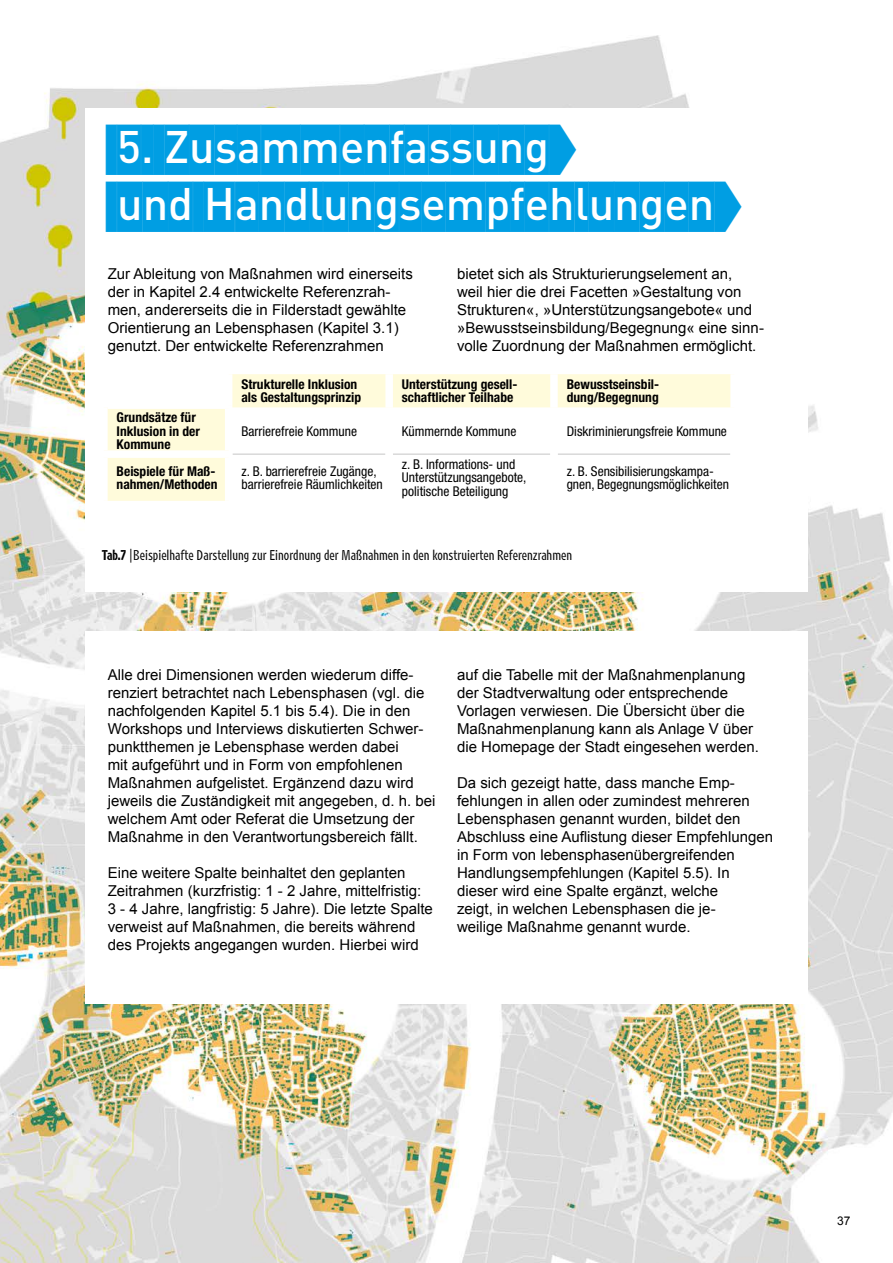
<style>
.page{position:relative;width:893px;height:1263px;background:#fff}
.page>*{position:absolute;margin:0;border:0;box-sizing:border-box;transform-origin:0 0}
.t1{font:45px/57px "DIN Medium Block";color:#009ee3}
.t2{font:15px/18px "Arial";color:#000}
.t3{font:condensed 13.5px/13.5px "Helvetica Neue LT Std";color:#000}
.t4{font:700 condensed 13.5px/13.5px "Helvetica Neue LT Std";color:#000}
.t5{font:13.5px "Retina MP Condensed";color:#000}
.t6{font:12px "Arial";color:#000}
.s1{font-weight:700}
</style>
<div class="page">
<img style="left:0;top:36px;width:893px;height:1227px">
<div style="left:85px;top:631px;width:723px;height:372px;background:#fff"></div>
<div style="left:85px;top:108px;width:723px;height:483px;background:#fff"></div>
<svg style="left:108px;top:374px;width:622px;height:127px"></svg>
<hr style="left:232px;top:454px;width:153px;height:1px;background:#c5c6c6">
<hr style="left:393px;top:454px;width:157px;height:1px;background:#c5c6c6">
<hr style="left:558px;top:454px;width:172px;height:1px;background:#c5c6c6">
<div style="left:225px;top:374px;width:7px;height:32px;background:#fff"></div>
<div style="left:385px;top:374px;width:8px;height:33px;background:#fff"></div>
<div style="left:550px;top:374px;width:8px;height:33px;background:#fff"></div>
<hr style="left:108px;top:406px;width:124px;height:3px;background:#fff">
<div style="left:225px;top:409px;width:7px;height:41px;background:#fff"></div>
<div style="left:385px;top:407px;width:8px;height:47px;background:#fff"></div>
<div style="left:550px;top:407px;width:8px;height:47px;background:#fff"></div>
<div style="left:225px;top:458px;width:7px;height:43px;background:#fff"></div>
<div style="left:385px;top:454px;width:8px;height:47px;background:#fff"></div>
<div style="left:550px;top:454px;width:8px;height:47px;background:#fff"></div>
<div style="left:100px;top:450px;width:132px;height:8px;background:#fff"></div>
<h1 class="t1" style="left:117px;top:118px;width:626px">5. ZUSAMMENFASSUNG→<br>UND HANDLUNGSEMPFEHLUNGEN→</h1>
<p class="t2" style="left:108px;top:265px;width:307px">Zur Ableitung von Maßnahmen wird einerseits der in Kapitel 2.4 entwickelte Referenzrah&shy;men, andererseits die in Filderstadt gewählte Orientierung an Lebensphasen (Kapitel 3.1) genutzt. Der entwickelte Referenzrahmen</p>
<p class="t2" style="left:457px;top:265px;width:308px">bietet sich als Strukturierungselement an,<br>weil hier die drei Facetten »Gestaltung von Strukturen«, »Unterstützungsangebote« und »Bewusstseinsbildung/Begegnung« eine sinn&shy;volle Zuordnung der Maßnahmen ermöglicht.</p>
<p class="t4" style="left:117px;top:410px;width:85px">Grundsätze für<br>Inklusion in der<br>Kommune</p>
<p class="t4" style="left:241px;top:377px;width:121px">Strukturelle Inklusion als Gestaltungsprinzip</p>
<p class="t4" style="left:402px;top:377px;width:117px">Unterstützung gesell&shy;schaftlicher Teilhabe</p>
<p class="t4" style="left:567px;top:377px;width:94px">Bewusstseinsbil&shy;dung/Begegnung</p>
<p class="t3" style="left:241px;top:424px;width:117px">Barrierefreie Kommune</p>
<p class="t3" style="left:402px;top:424px;width:116px">Kümmernde Kommune</p>
<p class="t3" style="left:567px;top:424px;width:162px">Diskriminierungsfreie Kommune</p>
<p class="t4" style="left:117px;top:464px;width:102px">Beispiele für Maß&shy;nahmen/Methoden</p>
<p class="t3" style="left:241px;top:464px;width:143px">z. B. barrierefreie Zugänge, barrierefreie Räumlichkeiten</p>
<p class="t3" style="left:402px;top:457px;width:126px">z. B. Informations- und<br>Unterstützungsangebote, politische Beteiligung</p>
<p class="t3" style="left:567px;top:464px;width:164px">z. B. Sensibilisierungskampa&shy;gnen, Begegnungsmöglichkeiten</p>
<p class="t5" style="left:102px;top:546px;width:472px"><span class="s1">Tab.7</span> |Beispielhafte Darstellung zur Einordnung der Maßnahmen in den konstruierten Referenzrahmen</p>
<p class="t2" style="left:108px;top:665px;width:329px">Alle drei Dimensionen werden wiederum diffe&shy;renziert betrachtet nach Lebensphasen (vgl. die nachfolgenden Kapitel 5.1 bis 5.4). Die in den Workshops und Interviews diskutierten Schwer&shy;punktthemen je Lebensphase werden dabei<br>mit aufgeführt und in Form von empfohlenen Maßnahmen aufgelistet. Ergänzend dazu wird jeweils die Zuständigkeit mit angegeben, d. h. bei welchem Amt oder Referat die Umsetzung der Maßnahme in den Verantwortungsbereich fällt.</p>
<p class="t2" style="left:108px;top:863px;width:327px">Eine weitere Spalte beinhaltet den geplanten Zeitrahmen (kurzfristig: 1 - 2 Jahre, mittelfristig:<br>3 - 4 Jahre, langfristig: 5 Jahre). Die letzte Spalte verweist auf Maßnahmen, die bereits während des Projekts angegangen wurden. Hierbei wird</p>
<p class="t2" style="left:457px;top:665px;width:303px">auf die Tabelle mit der Maßnahmenplanung der Stadtverwaltung oder entsprechende Vorlagen verwiesen. Die Übersicht über die Maßnahmenplanung kann als Anlage V über die Homepage der Stadt eingesehen werden.</p>
<p class="t2" style="left:457px;top:773px;width:318px">Da sich gezeigt hatte, dass manche Emp&shy;fehlungen in allen oder zumindest mehreren Lebensphasen genannt wurden, bildet den Abschluss eine Auflistung dieser Empfehlungen in Form von lebensphasenübergreifenden Handlungsempfehlungen (Kapitel 5.5). In dieser wird eine Spalte ergänzt, welche<br>zeigt, in welchen Lebensphasen die je-<br>weilige Maßnahme genannt wurde.</p>
<p class="t6" style="left:837px;top:1213px;width:15px">37</p>
</div>
